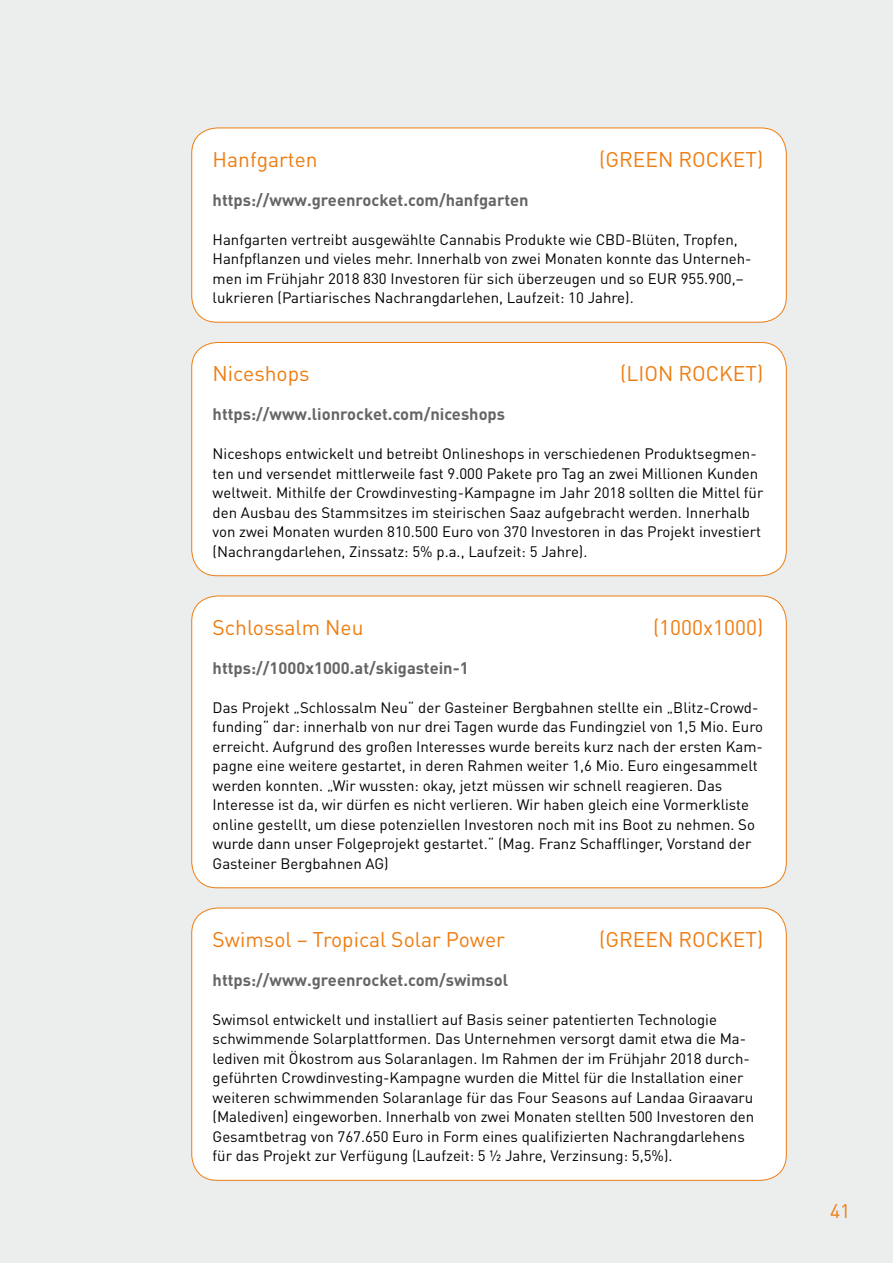
<style>
.page{position:relative;width:893px;height:1263px;background:#eceded}
.page>*{position:absolute;margin:0;border:0;box-sizing:border-box;transform-origin:0 0}
.t1{font:21px "DIN Pro";color:#ee7d11}
.t2{font:19.5px "DIN Pro";color:#ee7d11}
.t3{font:700 16.5px "DIN Pro";color:#646567}
.t4{font:15px/19.5px "DIN Pro";color:#000}
</style>
<div class="page">
<div style="left:192px;top:128px;width:594px;height:194px;background:#fff;border-radius:26px"></div>
<div style="left:191px;top:128px;width:596px;height:195px;border:1px solid #ee7d11;border-radius:26px"></div>
<div style="left:192px;top:342px;width:594px;height:234px;background:#fff;border-radius:26px"></div>
<div style="left:191px;top:342px;width:596px;height:234px;border:1px solid #ee7d11;border-radius:26px"></div>
<div style="left:192px;top:596px;width:594px;height:292px;background:#fff;border-radius:26px"></div>
<div style="left:192px;top:908px;width:594px;height:272px;background:#fff;border-radius:26px"></div>
<h1 class="t1" style="left:213px;top:145px;width:107px">Hanfgarten</h1>
<h1 class="t1" style="left:599px;top:145px;width:21px">(GREEN</h1>
<h1 class="t1" style="left:678px;top:145px;width:86px">ROCKET)</h1>
<p class="t3" style="left:213px;top:188px;width:318px">https://www.greenrocket.com/hanfgarten</p>
<p class="t4" style="left:213px;top:229px;width:540px">Hanfgarten vertreibt ausgewählte Cannabis Produkte wie CBD-Blüten, Tropfen,<br>Hanfpflanzen und vieles mehr. I nnerhalb von zwei Monaten konnte das U nterneh&shy;men im Frühjahr 2018 830 I nvestoren für sich überzeugen und so EUR</p>
<p class="t4" style="left:681px;top:268px;width:64px">955.900,–</p>
<p class="t4" style="left:213px;top:287px;width:423px">lukrieren (Partiarisches Nachrangdarlehen, Laufzeit: 10 Jahre).</p>
<h1 class="t1" style="left:213px;top:359px;width:98px">N iceshops</h1>
<h1 class="t1" style="left:620px;top:359px;width:18px">(LION</h1>
<h1 class="t1" style="left:678px;top:359px;width:86px">ROCKET)</h1>
<p class="t3" style="left:213px;top:403px;width:294px">https://www.lionrocket.com/niceshops</p>
<p class="t4" style="left:213px;top:443px;width:552px">N iceshops entwickelt und betreibt Onlineshops in verschiedenen Produktsegmen&shy;ten und versendet mittlerweile fast 9.000 Pakete pro Tag an zwei M illionen Kunden weltweit. M ithilfe der Crowdinvesting-Kampagne im Jahr 2018 sollten die M ittel für den Ausbau des Stammsitzes im steirischen Saaz aufgebracht werden. I nnerhalb von zwei M onaten wurden 810.500 Euro von 370 I nvestoren in das Projekt investiert (Nachrangdarlehen, Zinssatz: 5% p.a., Laufzeit: 5 Jahre).</p>
<h1 class="t1" style="left:213px;top:613px;width:152px">Schlossalm N eu</h1>
<h1 class="t1" style="left:653px;top:613px;width:112px">(1000x1000)</h1>
<p class="t3" style="left:213px;top:656px;width:258px">https://1000x1000.at/skigastein-1</p>
<p class="t4" style="left:213px;top:697px;width:552px">Das Projekt „Schlossalm N eu“ der Gasteiner Bergbahnen stellte ein „Blitz-Crowd&shy;funding“ dar: innerhalb von nur drei Tagen wurde das Fundingziel von 1,5 M io. Euro erreicht. Aufgrund des großen I nteresses wurde bereits kurz nach der ersten Kam&shy;pagne eine weitere gestartet, in deren Rahmen weiter 1,6 M io. Euro eingesammelt werden konnten. „Wir wussten: okay, jetzt müssen wir schnell reagieren. Das<br>I nteresse ist da, wir dürfen es nicht verlieren. Wir haben gleich eine Vormerkliste online gestellt, um diese potenziellen I nvestoren noch mit ins Boot zu nehmen. So wurde dann unser Folgeprojekt gestartet.“ (Mag. Franz Schafflinger, Vorstand der Gasteiner Bergbahnen AG)</p>
<h1 class="t1" style="left:213px;top:925px;width:294px">Swimsol – Tropical Solar Power</h1>
<h1 class="t1" style="left:599px;top:925px;width:21px">(GREEN</h1>
<h1 class="t1" style="left:678px;top:925px;width:86px">ROCKET)</h1>
<p class="t3" style="left:213px;top:968px;width:297px">https://www.greenrocket.com/swimsol</p>
<p class="t4" style="left:213px;top:1009px;width:543px">Swimsol entwickelt und installiert auf Basis seiner patentierten Technologie schwimmende Solarplattformen. Das U nternehmen versorgt damit etwa die Ma&shy;lediven mit Ökostrom aus Solaranlagen. I m Rahmen der im Frühjahr 2018 durch&shy;geführten Crowdinvesting-Kampagne wurden die M ittel für die I nstallation einer weiteren schwimmenden Solaranlage für das Four Seasons auf Landaa Giraavaru (Malediven) eingeworben. I nnerhalb von zwei Monaten stellten 500 I nvestoren den Gesamtbetrag von 767.650 Euro in Form eines qualifizierten Nachrangdarlehens für das Projekt zur Verfügung (Laufzeit: 5 ½ Jahre, Verzinsung: 5,5%).</p>
<h2 class="t2" style="left:830px;top:1198px;width:22px">41</h2>
</div>
